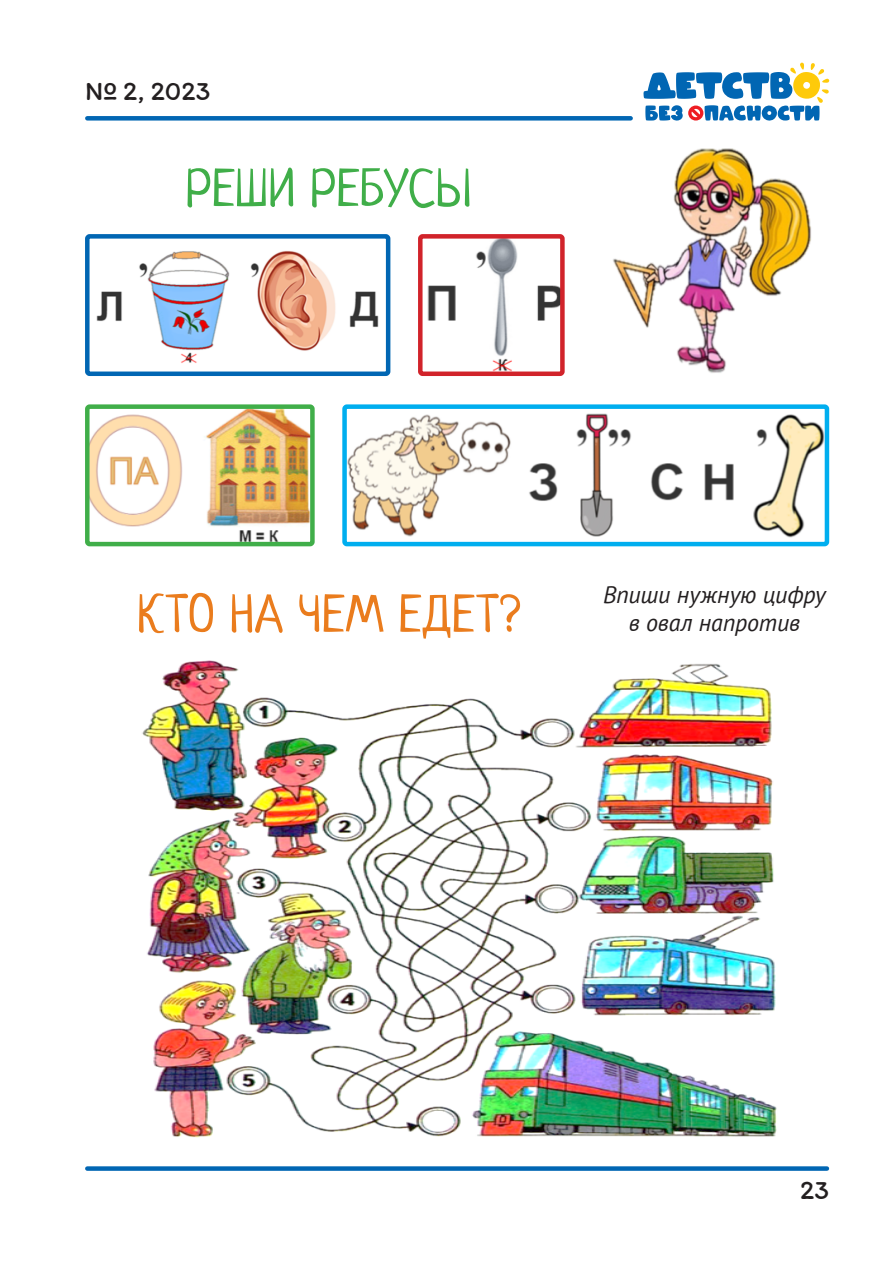
<style>
.page{position:relative;width:893px;height:1263px;background:#fff}
.page>*{position:absolute;margin:0;border:0;box-sizing:border-box;transform-origin:0 0}
.заголовок{font:52.5px "Neucha";letter-spacing:.02em;color:#ea7c1d}
.заголовок-2{font:52.5px "Neucha";letter-spacing:-.005em;color:#40ae49}
.t1{font:27px "Itim Cyrillic";color:#231f20}
.основа_текст{font:italic 24px/28.3px "PT Sans";letter-spacing:-.005em;color:#231f20;text-align:center}
</style>
<div class="page">
<svg style="left:643px;top:62px;width:186px;height:59px"></svg>
<div style="left:87px;top:1166px;width:740px;height:5px;background:#0166b3"></div>
<div style="left:87px;top:116px;width:544px;height:5px;background:#0166b3"></div>
<img style="left:613px;top:149px;width:198px;height:224px">
<img style="left:96px;top:251px;width:283px;height:112px">
<div style="left:85px;top:234px;width:305px;height:142px;border:4px solid #0166b3;border-radius:2px"></div>
<img style="left:427px;top:239px;width:133px;height:132px">
<div style="left:418px;top:234px;width:147px;height:142px;border:4px solid #d1232a;border-radius:2px"></div>
<img style="left:90px;top:409px;width:220px;height:132px">
<div style="left:85px;top:404px;width:230px;height:142px;border:4px solid #40ae49;border-radius:2px"></div>
<img style="left:347px;top:413px;width:477px;height:125px">
<div style="left:342px;top:404px;width:487px;height:142px;border:4px solid #00aeef;border-radius:2px"></div>
<img style="left:142px;top:660px;width:635px;height:478px">
<p class="t1" style="left:85px;top:74px;width:127px">№ 2, 2023</p>
<p class="заголовок-2" style="left:185px;top:155px;width:288px">РЕШИ РЕБУСЫ</p>
<p class="заголовок" style="left:137px;top:581px;width:385px">КТО НА ЧЕМ ЕДЕТ?</p>
<p class="основа_текст" style="left:603px;top:580px;width:224px">Впиши нужную цифру в овал напротив</p>
<p class="t1" style="left:800px;top:1173px;width:31px">23</p>
</div>
